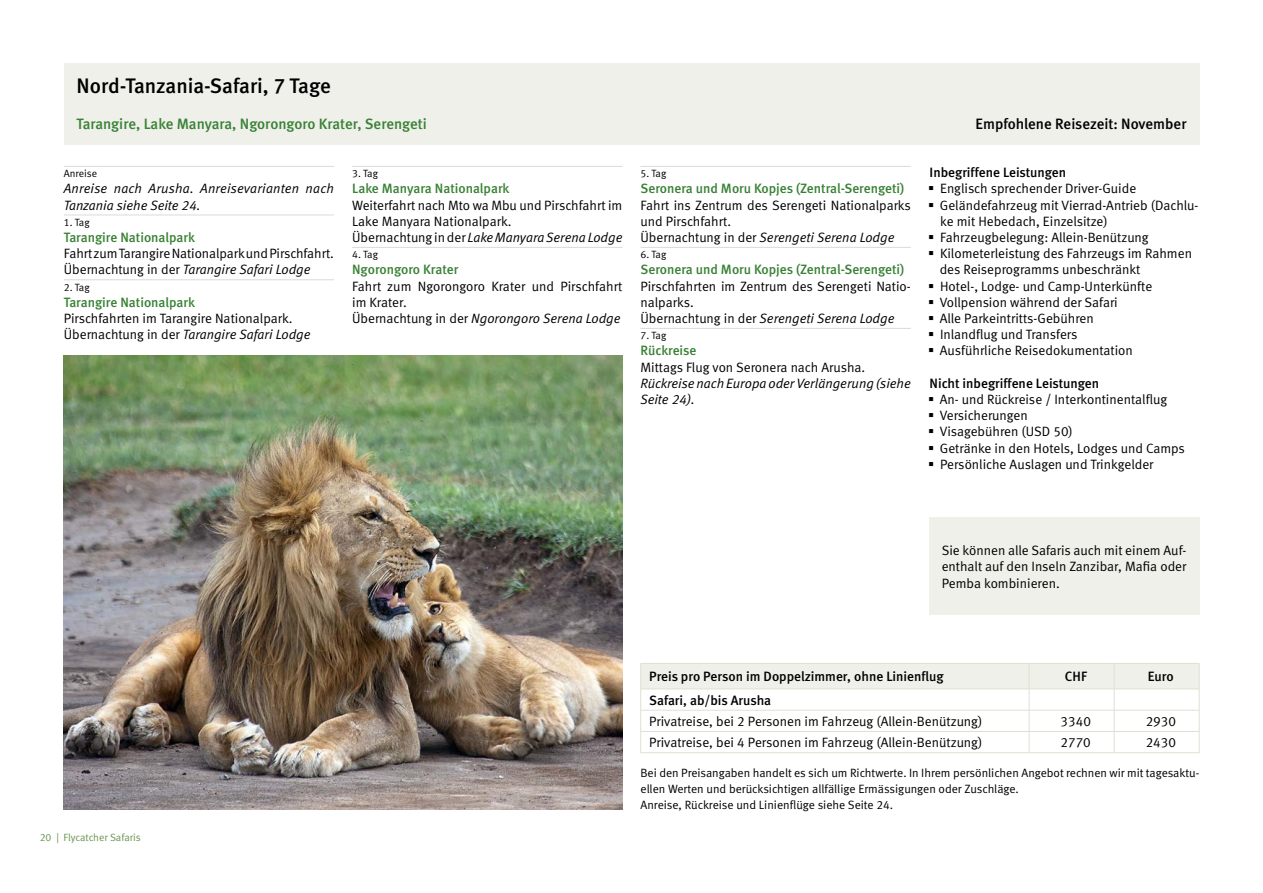
<style>
.page{position:relative;width:1263px;height:893px;background:#fff}
.page>*{position:absolute;margin:0;border:0;box-sizing:border-box;transform-origin:0 0}
.Titel{font:21px "Meta Medium LF";color:#000}
.Titel_Intro{font:15px "Meta Medium LF";color:#398134}
.Titel_Intro-2{font:15px "Meta Medium LF";color:#000}
.Kastentext{font:13.5px/16.2px "Meta Normal LF";color:#000}
.Text{font:italic 13.5px/16.2px "Meta Normal LF";color:#000}
.Text-2{font:13.5px/16.2px "Meta Normal LF";color:#000}
.Reisetag_Titel{font:13.5px "Meta Medium LF";color:#398134}
.Preistabelle_Zeile{font:13.5px "Meta Normal LF";color:#000}
.Preistabelle_Zeile-2{font:13.5px "Meta Medium LF";color:#000}
.Text_Titel{font:13.5px "Meta Medium LF";color:#000}
.Preistabelle_Preis{font:13.5px "Meta Normal LF";color:#000}
.Preistabelle_Preis-2{font:13.5px "Meta Medium LF";color:#000}
.Text_8pt{font:12px/16.2px "Meta Normal LF";color:#000}
.Reisetag_Kleiner_Tit{font:10.5px "Meta Normal LF";color:#000}
.t1{font:10.5px "Meta Normal LF";color:#6a9551}
.s1{font-style:normal}
</style>
<div class="page">
<div style="left:64px;top:64px;width:1135px;height:81px;background:#eef0e9"></div>
<hr style="left:64px;top:166px;width:270px;height:1px;background:#d9dada">
<hr style="left:64px;top:215px;width:270px;height:1px;background:#d9dada">
<hr style="left:64px;top:280px;width:270px;height:1px;background:#d9dada">
<hr style="left:352px;top:166px;width:270px;height:1px;background:#d9dada">
<hr style="left:352px;top:247px;width:270px;height:1px;background:#d9dada">
<hr style="left:640px;top:166px;width:271px;height:1px;background:#d9dada">
<hr style="left:640px;top:247px;width:271px;height:1px;background:#d9dada">
<hr style="left:640px;top:328px;width:271px;height:1px;background:#d9dada">
<hr style="left:1029px;top:752px;width:85px;height:1px;background:#dce2d2">
<hr style="left:1114px;top:752px;width:85px;height:1px;background:#dce2d2">
<hr style="left:640px;top:752px;width:389px;height:1px;background:#dce2d2">
<svg style="left:640px;top:663px;width:560px;height:89px"></svg>
<img style="left:64px;top:355px;width:558px;height:454px">
<div style="left:929px;top:517px;width:270px;height:98px;background:#eef0e9"></div>
<p class="Titel" style="left:77px;top:74px;width:256px">Nord-Tanzania-Safari, 7 Tage</p>
<p class="Titel_Intro" style="left:77px;top:115px;width:352px">Tarangire, Lake Manyara, Ngorongoro Krater, Serengeti</p>
<p class="Titel_Intro-2" style="left:975px;top:115px;width:212px">Empfohlene Reisezeit: November</p>
<p class="Reisetag_Kleiner_Tit" style="left:64px;top:167px;width:35px">Anreise</p>
<p class="Text" style="left:64px;top:180px;width:272px">Anreise nach Arusha. Anreisevarianten nach<br>Tanzania siehe Seite 24.</p>
<p class="Reisetag_Kleiner_Tit" style="left:64px;top:216px;width:27px">1. Tag</p>
<p class="Reisetag_Titel" style="left:64px;top:229px;width:133px">Tarangire Nationalpark</p>
<p class="Text-2" style="left:64px;top:245px;width:272px">Fahrt zum Tarangire Nationalpark und Pirschfahrt.</p>
<p class="Text" style="left:64px;top:261px;width:248px"><span class="s1">Übernachtung in der</span> Tarangire Safari Lodge</p>
<p class="Reisetag_Kleiner_Tit" style="left:64px;top:281px;width:27px">2. Tag</p>
<p class="Reisetag_Titel" style="left:64px;top:294px;width:133px">Tarangire Nationalpark</p>
<p class="Text-2" style="left:64px;top:310px;width:230px">Pirschfahrten im Tarangire Nationalpark.</p>
<p class="Text" style="left:64px;top:326px;width:248px"><span class="s1">Übernachtung in der</span> Tarangire Safari Lodge</p>
<p class="Text_Titel" style="left:929px;top:165px;width:138px">Inbegriffene Leistungen</p>
<p class="Kastentext" style="left:940px;top:180px;width:198px">Englisch sprechender Driver-Guide</p>
<p class="Kastentext" style="left:940px;top:197px;width:260px">Geländefahrzeug mit Vierrad-Antrieb (Dachlu&shy;ke mit Hebedach, Einzelsitze)</p>
<p class="Kastentext" style="left:940px;top:229px;width:210px">Fahrzeugbelegung: Allein-Benützung</p>
<p class="Kastentext" style="left:940px;top:245px;width:254px">Kilometerleistung des Fahrzeugs im Rahmen des Reiseprogramms unbeschränkt</p>
<p class="Kastentext" style="left:940px;top:278px;width:214px">Hotel-, Lodge- und Camp-Unterkünfte</p>
<p class="Kastentext" style="left:940px;top:294px;width:179px">Vollpension während der Safari</p>
<p class="Kastentext" style="left:940px;top:310px;width:156px">Alle Parkeintritts-Gebühren</p>
<p class="Kastentext" style="left:940px;top:326px;width:139px">Inlandflug und Transfers</p>
<p class="Kastentext" style="left:940px;top:342px;width:195px">Ausführliche Reisedokumentation</p>
<p class="Text_Titel" style="left:930px;top:375px;width:171px">Nicht inbegriffene Leistungen</p>
<p class="Kastentext" style="left:940px;top:391px;width:229px">An- und Rückreise / Interkontinentalflug</p>
<p class="Kastentext" style="left:940px;top:407px;width:89px">Versicherungen</p>
<p class="Kastentext" style="left:940px;top:423px;width:134px">Visagebühren (USD 50)</p>
<p class="Kastentext" style="left:940px;top:440px;width:246px">Getränke in den Hotels, Lodges und Camps</p>
<p class="Kastentext" style="left:940px;top:456px;width:215px">Persönliche Auslagen und Trinkgelder</p>
<p class="Reisetag_Kleiner_Tit" style="left:352px;top:167px;width:27px">3. Tag</p>
<p class="Reisetag_Titel" style="left:352px;top:181px;width:159px">Lake Manyara Nationalpark</p>
<p class="Text-2" style="left:352px;top:197px;width:272px">Weiterfahrt nach Mto wa Mbu und Pirschfahrt im<br>Lake Manyara Nationalpark.</p>
<p class="Text" style="left:352px;top:229px;width:272px"><span class="s1">Übernachtung in der</span> Lake Manyara Serena Lodge</p>
<p class="Reisetag_Kleiner_Tit" style="left:352px;top:248px;width:27px">4. Tag</p>
<p class="Reisetag_Titel" style="left:352px;top:262px;width:108px">Ngorongoro Krater</p>
<p class="Text-2" style="left:352px;top:278px;width:272px">Fahrt zum Ngorongoro Krater und Pirschfahrt im Krater.</p>
<p class="Text" style="left:352px;top:310px;width:270px"><span class="s1">Übernachtung in der</span> Ngorongoro Serena Lodge</p>
<p class="Reisetag_Kleiner_Tit" style="left:640px;top:167px;width:27px">5. Tag</p>
<p class="Reisetag_Titel" style="left:640px;top:181px;width:265px">Seronera und Moru Kopjes (Zentral-Serengeti)</p>
<p class="Text-2" style="left:640px;top:197px;width:272px">Fahrt ins Zentrum des Serengeti Nationalparks und Pirschfahrt.</p>
<p class="Text" style="left:640px;top:229px;width:255px"><span class="s1">Übernachtung in der</span> Serengeti Serena Lodge</p>
<p class="Reisetag_Kleiner_Tit" style="left:640px;top:248px;width:27px">6. Tag</p>
<p class="Reisetag_Titel" style="left:640px;top:262px;width:265px">Seronera und Moru Kopjes (Zentral-Serengeti)</p>
<p class="Text-2" style="left:640px;top:278px;width:272px">Pirschfahrten im Zentrum des Serengeti Natio&shy;nalparks.</p>
<p class="Text" style="left:640px;top:310px;width:255px"><span class="s1">Übernachtung in der</span> Serengeti Serena Lodge</p>
<p class="Reisetag_Kleiner_Tit" style="left:640px;top:329px;width:27px">7. Tag</p>
<p class="Reisetag_Titel" style="left:640px;top:343px;width:57px">Rückreise</p>
<p class="Text-2" style="left:640px;top:359px;width:226px">Mittags Flug von Seronera nach Arusha.</p>
<p class="Text" style="left:640px;top:375px;width:272px">Rückreise nach Europa oder Verlängerung (siehe<br>Seite 24).</p>
<p class="Kastentext" style="left:942px;top:542px;width:246px;text-align:justify">Sie können alle Safaris auch mit einem Auf&shy;enthalt auf den Inseln Zanzibar, Mafia oder Pemba kombinieren.</p>
<p class="t1" style="left:40px;top:832px;width:102px">20 | Flycatcher Safaris</p>
<p class="Preistabelle_Zeile-2" style="left:649px;top:669px;width:296px">Preis pro Person im Doppelzimmer, ohne Linienflug</p>
<p class="Preistabelle_Preis-2" style="left:1065px;top:669px;width:23px">CHF</p>
<p class="Preistabelle_Preis-2" style="left:1148px;top:669px;width:27px">Euro</p>
<p class="Preistabelle_Zeile-2" style="left:649px;top:692px;width:124px">Safari, ab/bis Arusha</p>
<p class="Preistabelle_Zeile" style="left:649px;top:714px;width:335px">Privatreise, bei 2 Personen im Fahrzeug (Allein-Benützung)</p>
<p class="Preistabelle_Preis" style="left:1061px;top:714px;width:32px">3340</p>
<p class="Preistabelle_Preis" style="left:1146px;top:714px;width:32px">2930</p>
<p class="Preistabelle_Zeile" style="left:649px;top:735px;width:335px">Privatreise, bei 4 Personen im Fahrzeug (Allein-Benützung)</p>
<p class="Preistabelle_Preis" style="left:1061px;top:735px;width:32px">2770</p>
<p class="Preistabelle_Preis" style="left:1146px;top:735px;width:32px">2430</p>
<p class="Text_8pt" style="left:640px;top:764px;width:560px">Bei den Preisangaben handelt es sich um Richtwerte. In Ihrem persönlichen Angebot rechnen wir mit tagesaktu&shy;ellen Werten und berücksichtigen allfällige Ermässigungen oder Zuschläge.</p>
<p class="Text_8pt" style="left:640px;top:797px;width:254px">Anreise, Rückreise und Linienflüge siehe Seite 24.</p>
</div>
